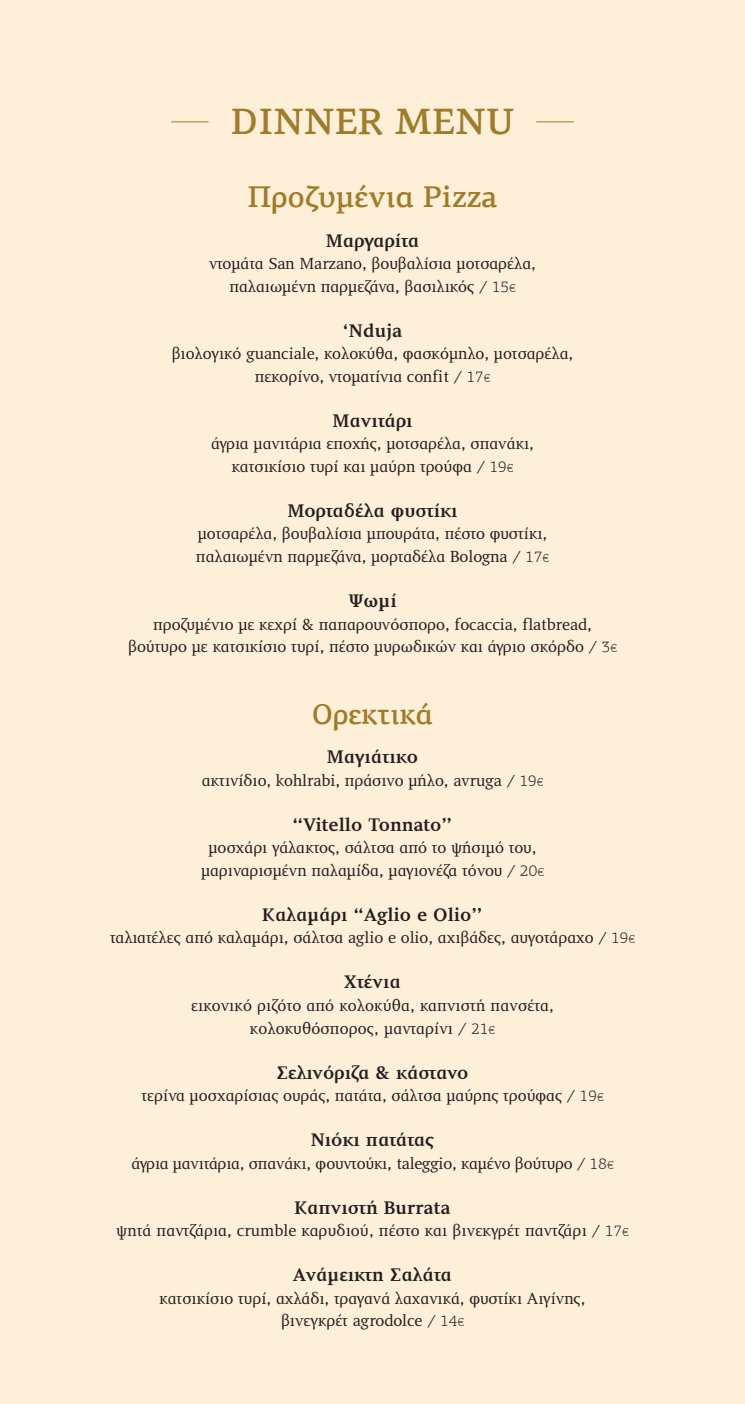
<style>
.page{position:relative;width:745px;height:1404px;background:#fff}
.page>*{position:absolute;margin:0;border:0;box-sizing:border-box;transform-origin:0 0}
.t1{font:500 36.75px "PF Agora Serif Pro";color:#9f7c29}
.t2{font:500 30px "PF Agora Serif Pro";color:#9f7c29}
.t3{font:500 28.5px "PF Agora Serif Pro";color:#9f7c29}
.t4{font:700 18.75px "PF Diplomat";color:#231f20}
.t5{font:16.5px "PF Diplomat";color:#231f20}
.s1{font-family:"PF Agora Slab Pro";font-weight:300;font-size:15.75px}
.s2{font-family:"PF Agora Slab Pro";font-weight:300;font-size:12px}
</style>
<div class="page">
<div style="left:0;top:0;width:744px;height:1403px;background:#feefd8"></div>
<hr style="left:171px;top:121px;width:37px;height:1px;background:#9f7c29">
<hr style="left:536px;top:121px;width:37px;height:1px;background:#9f7c29">
<p class="t1" style="left:230px;top:99px;width:285px">DINNER MENU</p>
<p class="t2" style="left:247px;top:179px;width:251px">Προζυμένια Pizza</p>
<p class="t4" style="left:325px;top:230px;width:95px">Μαργαρίτα</p>
<p class="t5" style="left:209px;top:255px;width:328px">ντομάτα San Marzano, βουβαλίσια μοτσαρέλα,</p>
<p class="t5" style="left:229px;top:278px;width:287px">παλαιωμένη παρμεζάνα, βασιλικός / <span class="s1">15</span><span class="s2">€</span></p>
<p class="t4" style="left:342px;top:320px;width:61px">‘Nduja</p>
<p class="t5" style="left:172px;top:345px;width:403px">βιολογικό guanciale, κολοκύθα, φασκόμηλο, μοτσαρέλα,</p>
<p class="t5" style="left:254px;top:368px;width:237px">πεκορίνο, ντοματίνια confit / <span class="s1">17</span><span class="s2">€</span></p>
<p class="t4" style="left:332px;top:410px;width:81px">Μανιτάρι</p>
<p class="t5" style="left:211px;top:435px;width:324px">άγρια μανιτάρια εποχής, μοτσαρέλα, σπανάκι,</p>
<p class="t5" style="left:231px;top:458px;width:283px">κατσικίσιο τυρί και μαύρη τρούφα / <span class="s1">19</span><span class="s2">€</span></p>
<p class="t4" style="left:287px;top:500px;width:171px">Μορταδέλα φυστίκι</p>
<p class="t5" style="left:198px;top:525px;width:351px">μοτσαρέλα, βουβαλίσια μπουράτα, πέστο φυστίκι,</p>
<p class="t5" style="left:196px;top:548px;width:354px">παλαιωμένη παρμεζάνα, μορταδέλα Bologna / <span class="s1">17</span><span class="s2">€</span></p>
<p class="t4" style="left:348px;top:590px;width:50px">Ψωμί</p>
<p class="t5" style="left:153px;top:615px;width:440px">προζυμένιο με κεχρί &amp; παπαρουνόσπορο, focaccia, flatbread,</p>
<p class="t5" style="left:128px;top:638px;width:490px">βούτυρο με κατσικίσιο τυρί, πέστο μυρωδικών και άγριο σκόρδο / <span class="s1">3</span><span class="s2">€</span></p>
<p class="t3" style="left:311px;top:697px;width:123px">Ορεκτικά</p>
<p class="t4" style="left:326px;top:746px;width:93px">Μαγιάτικο</p>
<p class="t5" style="left:202px;top:771px;width:343px">ακτινίδιο, kohlrabi, πράσινο μήλο, avruga / <span class="s1">19</span><span class="s2">€</span></p>
<p class="t4" style="left:292px;top:814px;width:161px">‘‘Vitello Tonnato’’</p>
<p class="t5" style="left:208px;top:839px;width:329px">μοσχάρι γάλακτος, σάλτσα από το ψήσιμό του,</p>
<p class="t5" style="left:201px;top:861px;width:344px">μαριναρισμένη παλαμίδα, μαγιονέζα τόνου / <span class="s1">20</span><span class="s2">€</span></p>
<p class="t4" style="left:262px;top:904px;width:222px">Καλαμάρι ‘‘Aglio e Olio’’</p>
<p class="t5" style="left:110px;top:929px;width:526px">ταλιατέλες από καλαμάρι, σάλτσα aglio e olio, αχιβάδες, αυγοτάραχο / <span class="s1">19</span><span class="s2">€</span></p>
<p class="t4" style="left:344px;top:971px;width:58px">Χτένια</p>
<p class="t5" style="left:191px;top:996px;width:364px">εικονικό ριζότο από κολοκύθα, καπνιστή πανσέτα,</p>
<p class="t5" style="left:250px;top:1019px;width:246px">κολοκυθόσπορος, μανταρίνι / <span class="s1">21</span><span class="s2">€</span></p>
<p class="t4" style="left:276px;top:1061px;width:193px">Σελινόριζα &amp; κάστανο</p>
<p class="t5" style="left:141px;top:1086px;width:463px">τερίνα μοσχαρίσιας ουράς, πατάτα, σάλτσα μαύρης τρούφας / <span class="s1">19</span><span class="s2">€</span></p>
<p class="t4" style="left:310px;top:1129px;width:125px">Νιόκι πατάτας</p>
<p class="t5" style="left:131px;top:1154px;width:483px">άγρια μανιτάρια, σπανάκι, φουντούκι, taleggio, καμένο βούτυρο / <span class="s1">18</span><span class="s2">€</span></p>
<p class="t4" style="left:294px;top:1196px;width:158px">Kαπνιστή Burrata</p>
<p class="t5" style="left:116px;top:1221px;width:513px">ψητά παντζάρια, crumble καρυδιού, πέστο και βινεκγρέτ παντζάρι / <span class="s1">17</span><span class="s2">€</span></p>
<p class="t4" style="left:293px;top:1264px;width:160px">Ανάμεικτη Σαλάτα</p>
<p class="t5" style="left:159px;top:1289px;width:427px">κατσικίσιο τυρί, αχλάδι, τραγανά λαχανικά, φυστίκι Αιγίνης,</p>
<p class="t5" style="left:281px;top:1311px;width:184px">βινεγκρέτ agrodolce / <span class="s1">14</span><span class="s2">€</span></p>
</div>
